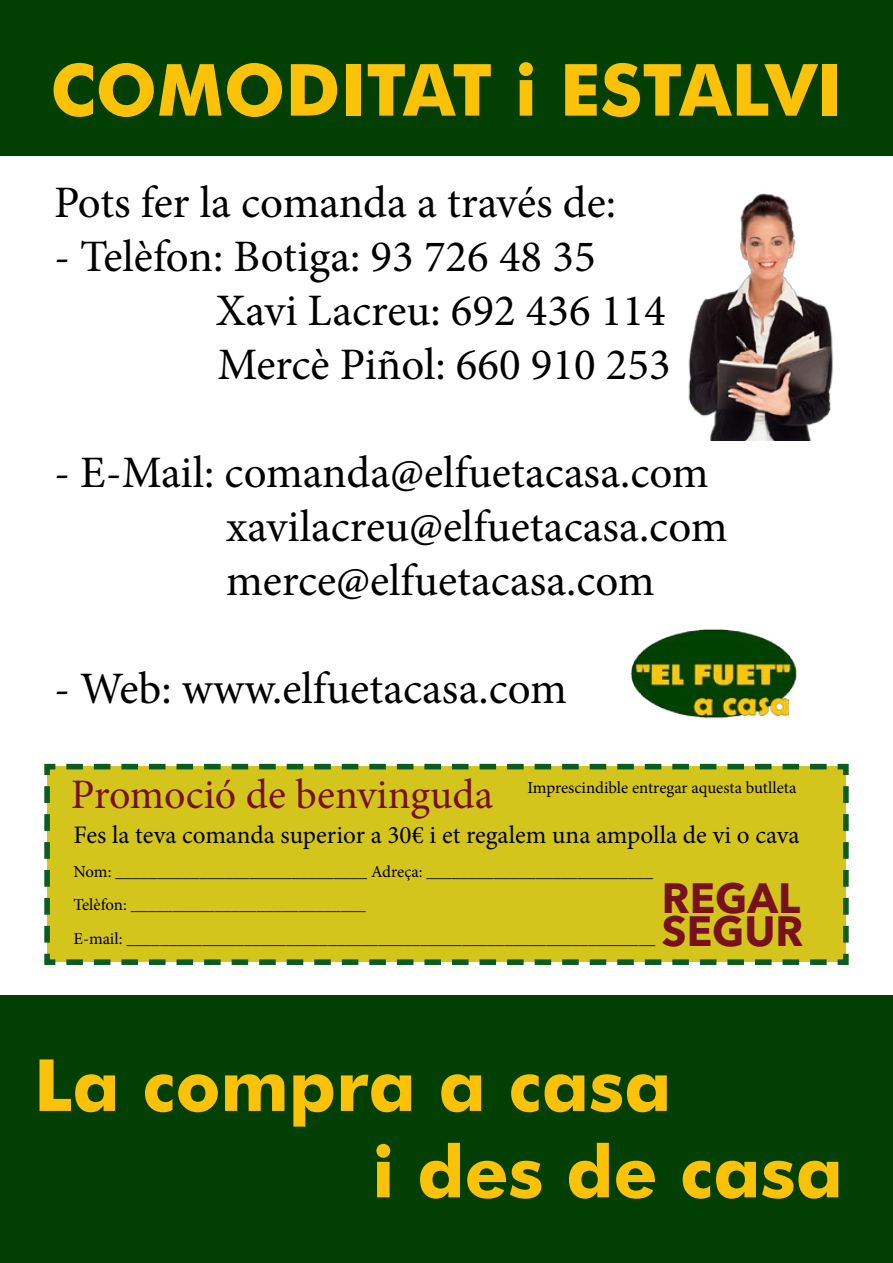
<style>
.page{position:relative;width:893px;height:1263px;background:#fff}
.page>*{position:absolute;margin:0;border:0;box-sizing:border-box;transform-origin:0 0}
.t1{font:700 72px "Futura BT";color:#fcc207}
.t2{font:45px "Minion Pro";color:#000}
.t3{font:42px "Minion Pro";color:#77111d}
.t4{font:700 42px "Avenir Next LT Pro";color:#77111d}
.t5{font:25.2px "Minion Pro";color:#000}
.t6{font:16.8px "Minion Pro";color:#000}
</style>
<div class="page">
<div style="left:0;top:0;width:893px;height:156px;background:#023f03"></div>
<div style="left:0;top:995px;width:893px;height:268px;background:#023f03"></div>
<img style="left:630px;top:629px;width:167px;height:90px">
<img style="left:688px;top:193px;width:146px;height:247px">
<div style="left:44px;top:763px;width:805px;height:202px;background:#d4c51d"></div>
<p class="t1" style="left:50px;top:46px;width:794px">COMODITAT i ESTALVI</p>
<p class="t2" style="left:54px;top:173px;width:564px">Pots fer la comanda a través de:</p>
<p class="t2" style="left:54px;top:227px;width:543px">- Telèfon: Botiga: 93 726 48 35</p>
<p class="t2" style="left:216px;top:281px;width:451px">Xavi Lacreu: 692 436 114</p>
<p class="t2" style="left:217px;top:335px;width:455px">Mercè Piñol: 660 910 253</p>
<p class="t2" style="left:54px;top:443px;width:656px">- E-Mail: comanda@elfuetacasa.com</p>
<p class="t2" style="left:226px;top:497px;width:503px">xavilacreu@elfuetacasa.com</p>
<p class="t2" style="left:226px;top:551px;width:430px">merce@elfuetacasa.com</p>
<p class="t2" style="left:54px;top:659px;width:514px">- Web: www.elfuetacasa.com</p>
<p class="t3" style="left:71px;top:766px;width:424px">Promoció de benvinguda</p>
<p class="t5" style="left:74px;top:818px;width:727px">Fes la teva comanda superior a 30€ i et regalem una ampolla de vi o cava</p>
<p class="t6" style="left:527px;top:776px;width:270px">Imprescindible entregar aquesta butlleta</p>
<p class="t6" style="left:74px;top:860px;width:581px">Nom: ______________________________ Adreça: ___________________________</p>
<p class="t6" style="left:74px;top:893px;width:294px">Telèfon: ____________________________</p>
<p class="t6" style="left:74px;top:927px;width:583px">E-mail: _______________________________________________________________</p>
<p class="t4" style="left:662px;top:872px;width:140px">REGAL</p>
<p class="t4" style="left:662px;top:906px;width:143px">SEGUR</p>
<p class="t1" style="left:34px;top:1041px;width:639px">La compra a casa</p>
<p class="t1" style="left:372px;top:1128px;width:473px">i des de casa</p>
</div>
